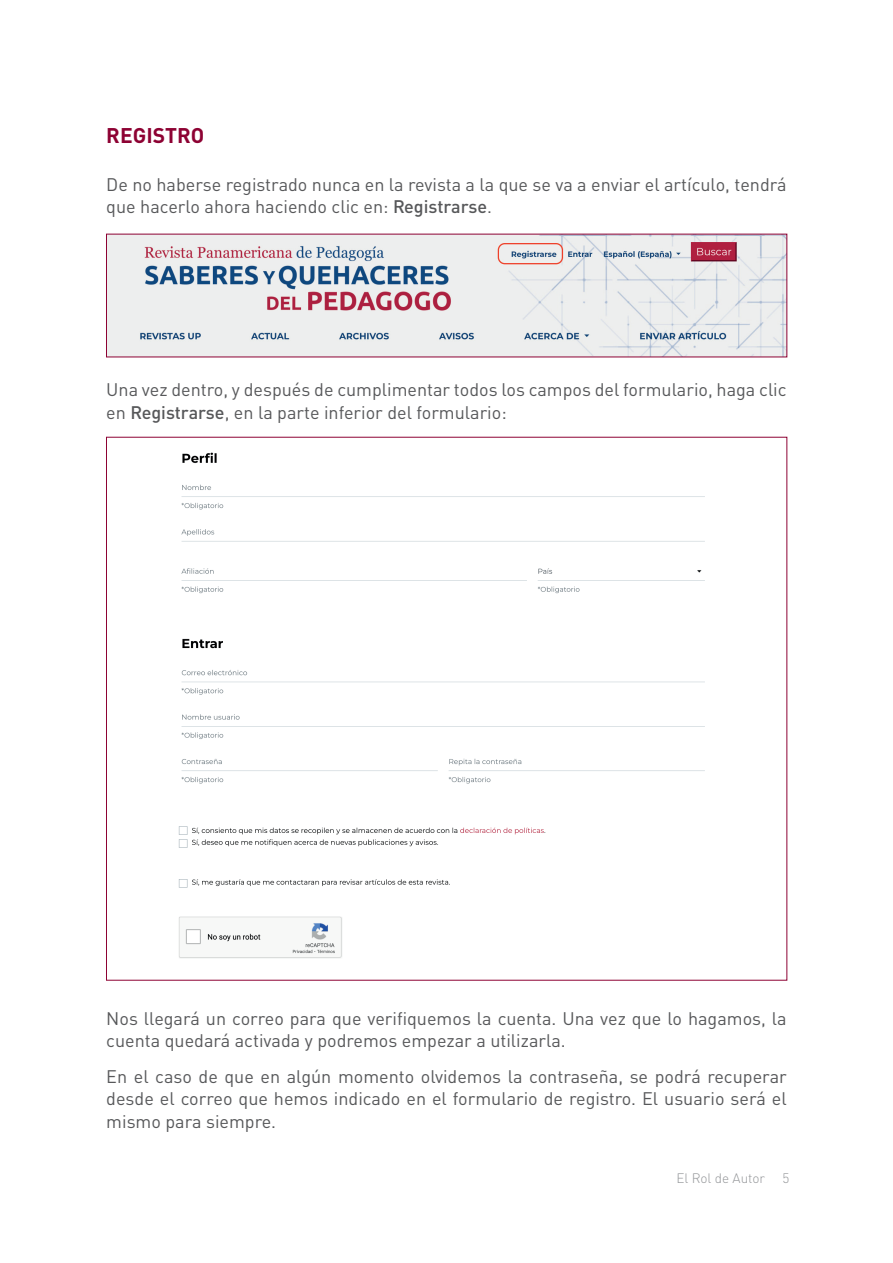
<style>
.page{position:relative;width:893px;height:1263px;background:#fff}
.page>*{position:absolute;margin:0;border:0;box-sizing:border-box;transform-origin:0 0}
.t1{font:700 21px "DIN Pro";color:#8d0233}
.t2{font:18px/22.5px "DIN Pro";color:#57585a}
.t3{font:300 13.5px "DIN Pro";color:#939598}
.s1{font-weight:500}
</style>
<div class="page">
<img style="left:108px;top:236px;width:677px;height:119px">
<img style="left:178px;top:452px;width:527px;height:506px">
<p class="t1" style="left:106px;top:117px;width:99px">REGISTRO</p>
<p class="t2" style="left:106px;top:171px;width:682px">De no haberse registrado nunca en la revista a la que se va a enviar el artículo, tendrá que hacerlo ahora haciendo clic en: <span class="s1">Registrarse</span>.</p>
<p class="t2" style="left:106px;top:377px;width:682px">Una vez dentro, y después de cumplimentar todos los campos del formulario, haga clic en <span class="s1">Registrarse</span>, en la parte inferior del formulario:</p>
<p class="t2" style="left:106px;top:1005px;width:682px">Nos llegará un correo para que verifiquemos la cuenta. Una vez que lo hagamos, la cuenta quedará activada y podremos empezar a utilizarla.</p>
<p class="t2" style="left:106px;top:1063px;width:682px;text-align:justify">En el caso de que en algún momento olvidemos la contraseña, se podrá recuperar desde el correo que hemos indicado en el formulario de registro. El usuario será el mismo para siempre.</p>
<p class="t3" style="left:676px;top:1168px;width:90px">El Rol de Autor</p>
<p class="t3" style="left:782px;top:1168px;width:8px">5</p>
</div>
